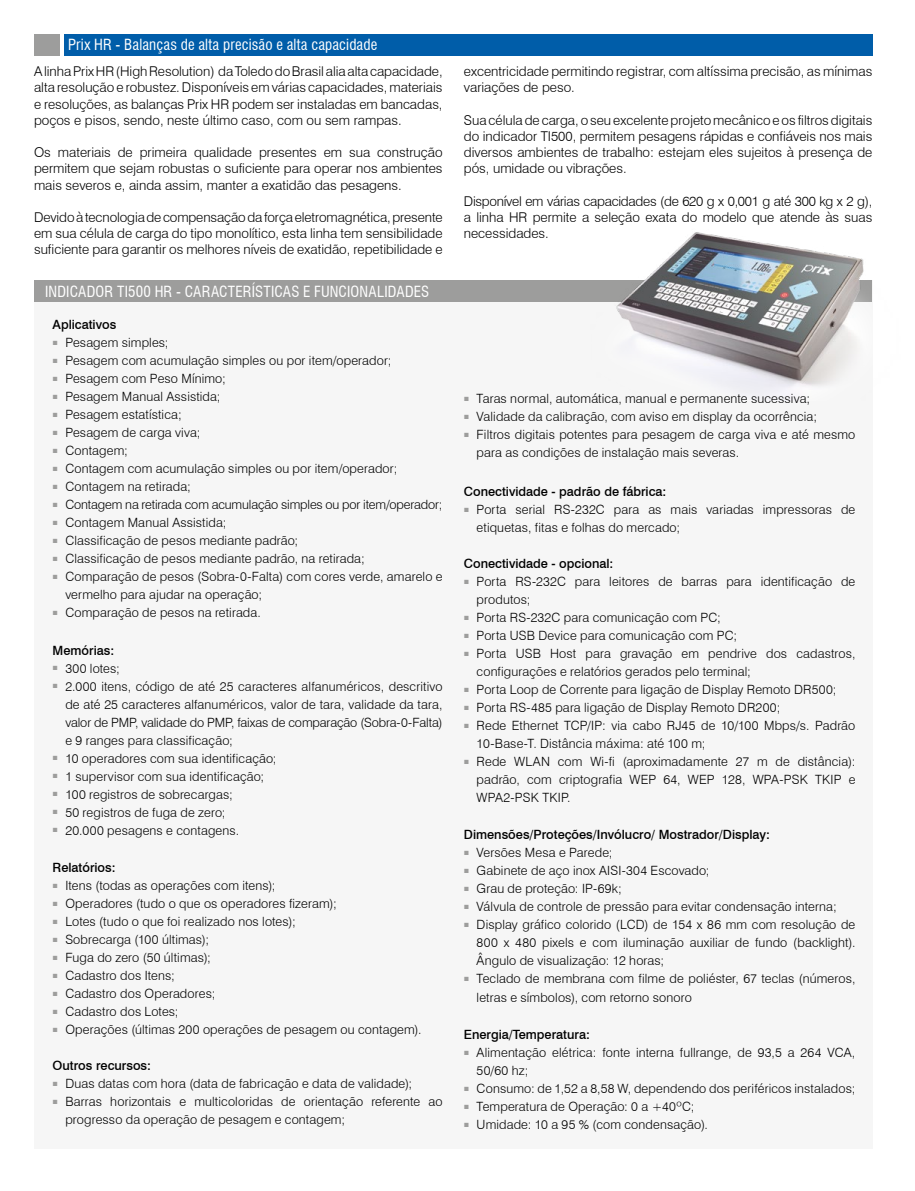
<style>
.page{position:relative;width:915px;height:1191px;background:#fff}
.page>*{position:absolute;margin:0;border:0;box-sizing:border-box;transform-origin:0 0}
.t1{font:condensed 15px "Swiss 721 BT";letter-spacing:.01em;color:#fff}
.t2{font:300 13.5px/16.2px "Swiss 721 BT";color:#000;text-align:justify}
.t3{font:300 12.75px/18px "Swiss 721 BT";letter-spacing:.01em;color:#000}
.t4{font:500 12.75px "Swiss 721 BT";color:#000}
.t5{font:300 12.75px "Swiss 721 BT";letter-spacing:-.01em;color:#000}
</style>
<div class="page">
<div style="left:64px;top:34px;width:808px;height:21px;background:#005da9"></div>
<div style="left:34px;top:34px;width:26px;height:21px;background:#9d9d9c"></div>
<div style="left:34px;top:280px;width:838px;height:868px;background:#f6f6f6"></div>
<div style="left:34px;top:280px;width:838px;height:22px;background:#9d9d9c"></div>
<img style="left:616px;top:232px;width:249px;height:155px">
<p class="t1" style="left:68px;top:36px;width:310px">Prix HR - Balanças de alta precisão e alta capacidade</p>
<p class="t2" style="left:34px;top:63px;width:410px">A linha Prix HR (High Resolution) da Toledo do Brasil alia alta capacidade, alta resolução e robustez. Disponíveis em várias capacidades, materiais e resoluções, as balanças Prix HR podem ser instaladas em bancadas, poços e pisos, sendo, neste último caso, com ou sem rampas.</p>
<p class="t2" style="left:34px;top:144px;width:410px">Os materiais de primeira qualidade presentes em sua construção permitem que sejam robustas o suficiente para operar nos ambientes mais severos e, ainda assim, manter a exatidão das pesagens.</p>
<p class="t2" style="left:34px;top:209px;width:410px">Devido à tecnologia de compensação da força eletromagnética, presente em sua célula de carga do tipo monolítico, esta linha tem sensibilidade suficiente para garantir os melhores níveis de exatidão, repetibilidade e</p>
<p class="t1" style="left:45px;top:282px;width:385px">INDICADOR TI500 HR - CARACTERÍSTICAS E FUNCIONALIDADES</p>
<p class="t4" style="left:53px;top:317px;width:65px">Aplicativos</p>
<p class="t3" style="left:53px;top:333px;width:117px"><sup>■</sup> Pesagem simples;</p>
<p class="t3" style="left:53px;top:351px;width:340px"><sup>■</sup> Pesagem com acumulação simples ou por item/operador;</p>
<p class="t3" style="left:53px;top:369px;width:175px"><sup>■</sup> Pesagem com Peso Mínimo;</p>
<p class="t3" style="left:53px;top:387px;width:169px"><sup>■</sup> Pesagem Manual Assistida;</p>
<p class="t3" style="left:53px;top:405px;width:130px"><sup>■</sup> Pesagem estatística;</p>
<p class="t3" style="left:53px;top:423px;width:149px"><sup>■</sup> Pesagem de carga viva;</p>
<p class="t3" style="left:53px;top:441px;width:77px"><sup>■</sup> Contagem;</p>
<p class="t3" style="left:53px;top:459px;width:346px"><sup>■</sup> Contagem com acumulação simples ou por item/operador;</p>
<p class="t3" style="left:53px;top:477px;width:140px"><sup>■</sup> Contagem na retirada;</p>
<p class="t5" style="left:53px;top:497px;width:391px"><sup>■</sup> Contagem na retirada com acumulação simples ou por item/operador;</p>
<p class="t3" style="left:53px;top:513px;width:175px"><sup>■</sup> Contagem Manual Assistida;</p>
<p class="t3" style="left:53px;top:531px;width:247px"><sup>■</sup> Classificação de pesos mediante padrão;</p>
<p class="t3" style="left:53px;top:549px;width:313px"><sup>■</sup> Classificação de pesos mediante padrão, na retirada;</p>
<p class="t3" style="left:65px;top:567px;width:378px;text-indent:-13px"><sup>■</sup> Comparação de pesos (Sobra-0-Falta) com cores verde, amarelo e vermelho para ajudar na operação;</p>
<p class="t3" style="left:53px;top:603px;width:210px"><sup>■</sup> Comparação de pesos na retirada.</p>
<p class="t4" style="left:53px;top:642px;width:63px">Memórias:</p>
<p class="t3" style="left:53px;top:659px;width:69px"><sup>■</sup> 300 lotes;</p>
<p class="t3" style="left:65px;top:677px;width:378px;text-align:justify;text-indent:-13px"><sup>■</sup> 2.000 itens, código de até 25 caracteres alfanuméricos, descritivo de até 25 caracteres alfanuméricos, valor de tara, validade da tara, valor de PMP, validade do PMP, faixas de comparação (Sobra-0-Falta) e 9 ranges para classificação;</p>
<p class="t3" style="left:53px;top:749px;width:225px"><sup>■</sup> 10 operadores com sua identificação;</p>
<p class="t3" style="left:53px;top:767px;width:213px"><sup>■</sup> 1 supervisor com sua identificação;</p>
<p class="t3" style="left:53px;top:785px;width:182px"><sup>■</sup> 100 registros de sobrecargas;</p>
<p class="t3" style="left:53px;top:803px;width:174px"><sup>■</sup> 50 registros de fuga de zero;</p>
<p class="t3" style="left:53px;top:821px;width:188px"><sup>■</sup> 20.000 pesagens e contagens.</p>
<p class="t4" style="left:53px;top:860px;width:65px">Relatórios:</p>
<p class="t3" style="left:53px;top:876px;width:224px"><sup>■</sup> Itens (todas as operações com itens);</p>
<p class="t3" style="left:53px;top:894px;width:285px"><sup>■</sup> Operadores (tudo o que os operadores fizeram);</p>
<p class="t3" style="left:53px;top:912px;width:244px"><sup>■</sup> Lotes (tudo o que foi realizado nos lotes);</p>
<p class="t3" style="left:53px;top:930px;width:158px"><sup>■</sup> Sobrecarga (100 últimas);</p>
<p class="t3" style="left:53px;top:948px;width:160px"><sup>■</sup> Fuga do zero (50 últimas);</p>
<p class="t3" style="left:53px;top:966px;width:124px"><sup>■</sup> Cadastro dos Itens;</p>
<p class="t3" style="left:53px;top:984px;width:164px"><sup>■</sup> Cadastro dos Operadores;</p>
<p class="t3" style="left:53px;top:1002px;width:127px"><sup>■</sup> Cadastro dos Lotes;</p>
<p class="t3" style="left:53px;top:1020px;width:370px"><sup>■</sup> Operações (últimas 200 operações de pesagem ou contagem).</p>
<p class="t4" style="left:53px;top:1058px;width:100px">Outros recursos:</p>
<p class="t3" style="left:53px;top:1074px;width:361px"><sup>■</sup> Duas datas com hora (data de fabricação e data de validade);</p>
<p class="t3" style="left:65px;top:1092px;width:378px;text-indent:-13px"><sup>■</sup> Barras horizontais e multicoloridas de orientação referente ao progresso da operação de pesagem e contagem;</p>
<p class="t2" style="left:463px;top:63px;width:410px">excentricidade permitindo registrar, com altíssima precisão, as mínimas variações de peso.</p>
<p class="t2" style="left:463px;top:112px;width:410px">Sua célula de carga, o seu excelente projeto mecânico e os filtros digitais do indicador TI500, permitem pesagens rápidas e confiáveis nos mais diversos ambientes de trabalho: estejam eles sujeitos à presença de pós, umidade ou vibrações.</p>
<p class="t2" style="left:463px;top:193px;width:410px">Disponível em várias capacidades (de 620 g x 0,001 g até 300 kg x 2 g), a linha HR permite a seleção exata do modelo que atende às suas necessidades.</p>
<p class="t3" style="left:463px;top:389px;width:348px"><sup>■</sup> Taras normal, automática, manual e permanente sucessiva;</p>
<p class="t3" style="left:463px;top:407px;width:354px"><sup>■</sup> Validade da calibração, com aviso em display da ocorrência;</p>
<p class="t3" style="left:476px;top:425px;width:380px;text-indent:-13px"><sup>■</sup> Filtros digitais potentes para pesagem de carga viva e até mesmo para as condições de instalação mais severas.</p>
<p class="t4" style="left:463px;top:483px;width:204px">Conectividade - padrão de fábrica:</p>
<p class="t3" style="left:476px;top:500px;width:380px;text-indent:-13px"><sup>■</sup> Porta serial RS-232C para as mais variadas impressoras de etiquetas, fitas e folhas do mercado;</p>
<p class="t4" style="left:463px;top:555px;width:151px">Conectividade - opcional:</p>
<p class="t3" style="left:476px;top:572px;width:380px;text-indent:-13px"><sup>■</sup> Porta RS-232C para leitores de barras para identificação de produtos;</p>
<p class="t3" style="left:463px;top:608px;width:258px"><sup>■</sup> Porta RS-232C para comunicação com PC;</p>
<p class="t3" style="left:463px;top:626px;width:274px"><sup>■</sup> Porta USB Device para comunicação com PC;</p>
<p class="t3" style="left:476px;top:644px;width:380px;text-indent:-13px"><sup>■</sup> Porta USB Host para gravação em pendrive dos cadastros, configurações e relatórios gerados pelo terminal;</p>
<p class="t3" style="left:463px;top:680px;width:374px"><sup>■</sup> Porta Loop de Corrente para ligação de Display Remoto DR500;</p>
<p class="t3" style="left:463px;top:698px;width:318px"><sup>■</sup> Porta RS-485 para ligação de Display Remoto DR200;</p>
<p class="t3" style="left:476px;top:716px;width:380px;text-indent:-13px"><sup>■</sup> Rede Ethernet TCP/IP: via cabo RJ45 de 10/100 Mbps/s. Padrão<br>10-Base-T. Distância máxima: até 100 m;</p>
<p class="t3" style="left:476px;top:752px;width:380px;text-align:justify;text-indent:-13px"><sup>■</sup> Rede WLAN com Wi-fi (aproximadamente 27 m de distância): padrão, com criptografia WEP 64, WEP 128, WPA-PSK TKIP e WPA2-PSK TKIP.</p>
<p class="t4" style="left:463px;top:827px;width:307px">Dimensões/Proteções/Invólucro/ Mostrador/Display:</p>
<p class="t3" style="left:463px;top:843px;width:150px"><sup>■</sup> Versões Mesa e Parede;</p>
<p class="t3" style="left:463px;top:861px;width:247px"><sup>■</sup> Gabinete de aço inox AISI-304 Escovado;</p>
<p class="t3" style="left:463px;top:879px;width:159px"><sup>■</sup> Grau de proteção: IP-69k;</p>
<p class="t3" style="left:463px;top:897px;width:374px"><sup>■</sup> Válvula de controle de pressão para evitar condensação interna;</p>
<p class="t3" style="left:476px;top:915px;width:380px;text-align:justify;text-indent:-13px"><sup>■</sup> Display gráfico colorido (LCD) de 154 x 86 mm com resolução de 800 x 480 pixels e com iluminação auxiliar de fundo (backlight).<br>Ângulo de visualização: 12 horas;</p>
<p class="t3" style="left:476px;top:969px;width:380px;text-indent:-13px"><sup>■</sup> Teclado de membrana com filme de poliéster, 67 teclas (números, letras e símbolos), com retorno sonoro</p>
<p class="t4" style="left:463px;top:1026px;width:127px">Energia/Temperatura:</p>
<p class="t3" style="left:476px;top:1043px;width:380px;text-indent:-13px"><sup>■</sup> Alimentação elétrica: fonte interna fullrange, de 93,5 a 264 VCA,<br>50/60 hz;</p>
<p class="t3" style="left:463px;top:1079px;width:393px"><sup>■</sup> Consumo: de 1,52 a 8,58 W, dependendo dos periféricos instalados;</p>
<p class="t3" style="left:463px;top:1097px;width:232px"><sup>■</sup> Temperatura de Operação: 0 a +40ºC;</p>
<p class="t3" style="left:463px;top:1115px;width:245px"><sup>■</sup> Umidade: 10 a 95 % (com condensação).</p>
</div>
